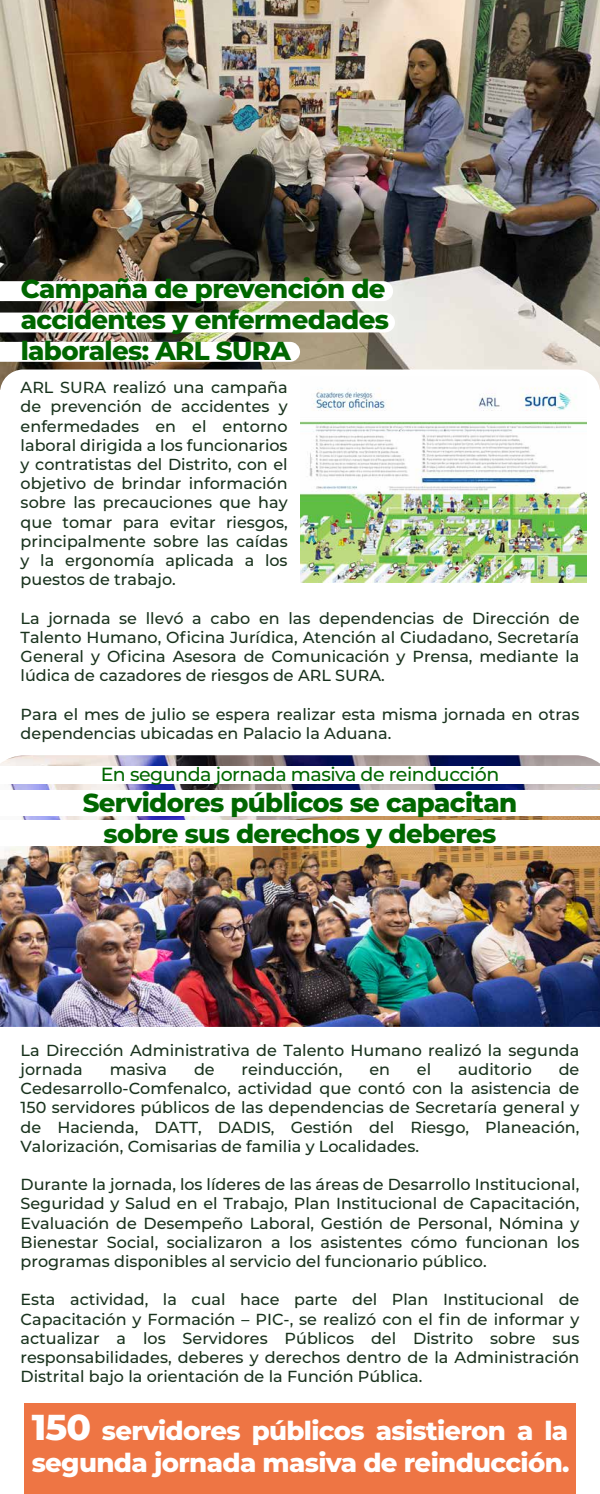
<style>
.page{position:relative;width:600px;height:1494px;background:#fff}
.page>*{position:absolute;margin:0;border:0;box-sizing:border-box;transform-origin:0 0}
.t1{font:800 26px/31.2px "Montserrat";letter-spacing:-.025em;color:#060}
.t2{font:800 26px/31.2px "Montserrat";letter-spacing:-.025em;color:#fff}
.t3{font:500 19px "Montserrat";letter-spacing:-.025em;color:#060}
.t4{font:500 16px/19.2px "Montserrat";color:#19321d;text-align:justify}
.s1{font-size:36px}
</style>
<div class="page">
<img style="left:0;top:755px;width:600px;height:272px">
<img style="left:0;top:0;width:600px;height:387px">
<div style="left:24px;top:1403px;width:552px;height:91px;background:#ee7544"></div>
<div style="left:0;top:790px;width:600px;height:25px;background:#fff"></div>
<div style="left:0;top:821px;width:600px;height:25px;background:#fff"></div>
<div style="left:0;top:766px;width:600px;height:18px;background:#fff"></div>
<svg style="left:0;top:342px;width:300px;height:20px"></svg>
<div style="left:0;top:369px;width:600px;height:79px;background:#fff;border-radius:23px"></div>
<svg style="left:0;top:312px;width:395px;height:20px"></svg>
<svg style="left:0;top:281px;width:393px;height:20px"></svg>
<img style="left:300px;top:388px;width:286px;height:194px">
<h1 class="t1" style="left:21px;top:272px;width:370px">Campaña de prevención de accidentes y enfermedades laborales: ARL SURA</h1>
<p class="t4" style="left:21px;top:377px;width:269px">ARL SURA realizó una campaña de prevención de accidentes y enfermedades en el entorno laboral dirigida a los funcionarios y contratistas del Distrito, con el objetivo de brindar información sobre las precauciones que hay que tomar para evitar riesgos, principalmente sobre las caídas y la ergonomía aplicada a los puestos de trabajo.</p>
<p class="t4" style="left:21px;top:608px;width:560px">La jornada se llevó a cabo en las dependencias de Dirección de Talento Humano, Oficina Jurídica, Atención al Ciudadano, Secretaría General y Oficina Asesora de Comunicación y Prensa, mediante la lúdica de cazadores de riesgos de ARL SURA.</p>
<p class="t4" style="left:21px;top:704px;width:560px">Para el mes de julio se espera realizar esta misma jornada en otras dependencias ubicadas en Palacio la Aduana.</p>
<p class="t3" style="left:101px;top:760px;width:400px">En segunda jornada masiva de reinducción</p>
<h1 class="t1" style="left:83px;top:785px;width:436px;text-align:center">Servidores públicos se capacitan sobre sus derechos y deberes</h1>
<p class="t4" style="left:21px;top:1040px;width:560px">La Dirección Administrativa de Talento Humano realizó la segunda jornada</p>
<p class="t4" style="left:110px;top:1059px;width:59px">masiva</p>
<p class="t4" style="left:194px;top:1059px;width:22px">de</p>
<p class="t4" style="left:242px;top:1059px;width:102px">reinducción,</p>
<p class="t4" style="left:369px;top:1059px;width:22px">en</p>
<p class="t4" style="left:417px;top:1059px;width:16px">el</p>
<p class="t4" style="left:458px;top:1059px;width:75px">auditorio</p>
<p class="t4" style="left:21px;top:1059px;width:560px;text-indent:538px">de Cedesarrollo-Comfenalco, actividad que contó con la asistencia de 150 servidores públicos de las dependencias de Secretaría general y de Hacienda, DATT, DADIS, Gestión del Riesgo, Planeación, Valorización, Comisarias de familia y Localidades.</p>
<p class="t4" style="left:21px;top:1174px;width:560px">Durante la jornada, los líderes de las áreas de Desarrollo Institucional, Seguridad y Salud en el Trabajo, Plan Institucional de Capacitación, Evaluación de Desempeño Laboral, Gestión de Personal, Nómina y Bienestar Social, socializaron a los asistentes cómo funcionan los programas disponibles al servicio del funcionario público.</p>
<p class="t4" style="left:21px;top:1289px;width:560px">Esta actividad, la cual hace parte del Plan Institucional de Capacitación y Formación – PIC-, se realizó con el fin de informar y actualizar a los Servidores Públicos del Distrito sobre sus responsabilidades, deberes y derechos dentro de la Administración Distrital bajo la orientación de la Función Pública.</p>
<h1 class="t2" style="left:32px;top:1414px;width:539px"><span class="s1">150</span> servidores públicos asistieron a la segunda jornada masiva de reinducción.</h1>
</div>
